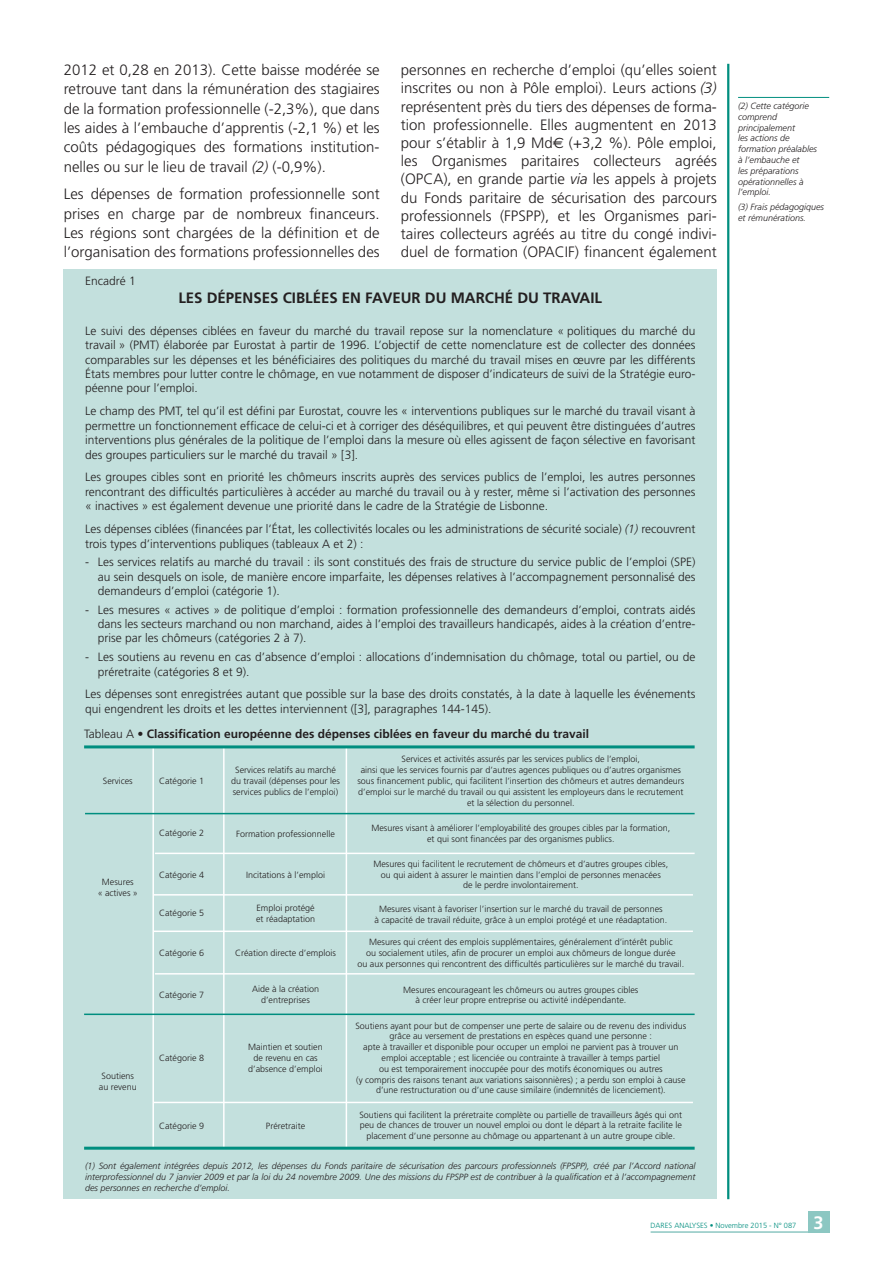
<style>
.page{position:relative;width:893px;height:1263px;background:#fff}
.page>*{position:absolute;margin:0;border:0;box-sizing:border-box;transform-origin:0 0}
.t1{font:700 18px "Frutiger";color:#fff}
.t2{font:300 15px/18.3px "Frutiger";color:#231f20;text-align:justify}
.t3{font:700 15px "Frutiger";color:#231f20}
.t4{font:300 12px/14.4px "Frutiger";color:#231f20;text-align:justify}
.t5{font:700 12px "Frutiger";color:#231f20}
.t6{font:300 9px/10.8px "Frutiger";color:#231f20;text-align:center}
.t7{font:italic 300 9px/10.8px "Frutiger";color:#231f20}
.t8{font:300 7.5px "Frutiger";color:#008e7f}
.s1{font-style:italic}
.s2{font-family:"Euro Sans";font-weight:400}
.s3{font-weight:300}
</style>
<div class="page">
<div style="left:64px;top:270px;width:653px;height:929px;background:#c3e0dd"></div>
<hr style="left:155px;top:853px;width:540px;height:1px;background:#fff">
<hr style="left:153px;top:894px;width:540px;height:1px;background:#fff">
<hr style="left:155px;top:973px;width:540px;height:1px;background:#fff">
<hr style="left:153px;top:930px;width:540px;height:2px;background:#fff">
<hr style="left:153px;top:1102px;width:540px;height:1px;background:#fff">
<hr style="left:152px;top:747px;width:2px;height:401px;background:#fff">
<hr style="left:223px;top:747px;width:2px;height:401px;background:#fff">
<hr style="left:346px;top:747px;width:1px;height:401px;background:#fff">
<div style="left:808px;top:1211px;width:21px;height:22px;background:#8cc7c2"></div>
<hr style="left:651px;top:1231px;width:178px;height:2px;background:#8cc7c2">
<hr style="left:84px;top:745px;width:611px;height:3px;background:#008e7f">
<hr style="left:84px;top:1147px;width:611px;height:3px;background:#008e7f">
<hr style="left:85px;top:813px;width:610px;height:1px;background:#008e7f">
<hr style="left:84px;top:1013px;width:611px;height:2px;background:#008e7f">
<hr style="left:727px;top:64px;width:2px;height:1135px;background:#008e7f">
<hr style="left:738px;top:97px;width:91px;height:1px;background:#008e7f">
<p class="t2" style="left:64px;top:60px;width:317px;line-height:19.4px">2012 et 0,28 en 2013). Cette baisse modérée se retrouve tant dans la rémunération des stagiaires de la formation professionnelle (-2,3%), que dans les aides à l’embauche d’apprentis (-2,1 %) et les coûts pédagogiques des formations institution&shy;nelles ou sur le lieu de travail <span class="s1">(2)</span> (-0,9%).</p>
<h2 class="t2" style="left:64px;top:185px;width:317px;line-height:19.4px">Les dépenses de formation professionnelle sont prises en charge par de nombreux financeurs.<br>Les régions sont chargées de la définition et de l’organisation des formations professionnelles des</h2>
<h3 class="t4" style="left:85px;top:274px;width:52px">Encadré 1</h3>
<p class="t2" style="left:401px;top:61px;width:317px">personnes en recherche d’emploi (qu’elles soient inscrites ou non à Pôle emploi). Leurs actions <span class="s1">(3) </span>représentent près du tiers des dépenses de forma&shy;tion professionnelle. Elles augmentent en 2013 pour s’établir à 1,9 Md<span class="s2">€</span> (+3,2 %). Pôle emploi, les Organismes paritaires collecteurs agréés (OPCA), en grande partie <span class="s1">via</span> les appels à projets du Fonds paritaire de sécurisation des parcours professionnels (FPSPP), et les Organismes pari&shy;taires collecteurs agréés au titre du congé indivi&shy;duel de formation (OPACIF) financent également</p>
<h2 class="t3" style="left:178px;top:289px;width:422px">Les dépenses ciblées en faveur du marché du travail</h2>
<p class="t4" style="left:85px;top:324px;width:612px">Le suivi des dépenses ciblées en faveur du marché du travail repose sur la nomenclature « politiques du marché du travail » (PMT) élaborée par Eurostat à partir de 1996. L’objectif de cette nomenclature est de collecter des données comparables sur les dépenses et les bénéficiaires des politiques du marché du travail mises en œuvre par les différents États membres pour lutter contre le chômage, en vue notamment de disposer d’indicateurs de suivi de la Stratégie euro&shy;péenne pour l’emploi.</p>
<p class="t4" style="left:85px;top:404px;width:612px">Le champ des PMT, tel qu’il est défini par Eurostat, couvre les « interventions publiques sur le marché du travail visant à permettre un fonctionnement efficace de celui-ci et à corriger des déséquilibres, et qui peuvent être distinguées d’autres interventions plus générales de la politique de l’emploi dans la mesure où elles agissent de façon sélective en favorisant des groupes particuliers sur le marché du travail » [3].</p>
<p class="t4" style="left:85px;top:470px;width:612px">Les groupes cibles sont en priorité les chômeurs inscrits auprès des services publics de l’emploi, les autres personnes rencontrant des difficultés particulières à accéder au marché du travail ou à y rester, même si l’activation des personnes « inactives » est également devenue une priorité dans le cadre de la Stratégie de Lisbonne.</p>
<h3 class="t4" style="left:85px;top:522px;width:612px">Les dépenses ciblées (financées par l’État, les collectivités locales ou les administrations de sécurité sociale) <span class="s1">(1)</span> recouvrent trois types d’interventions publiques (tableaux A et 2) :</h3>
<p class="t4" style="left:98px;top:555px;width:599px;text-indent:-13px">- Les services relatifs au marché du travail : ils sont constitués des frais de structure du service public de l’emploi (SPE) au sein desquels on isole, de manière encore imparfaite, les dépenses relatives à l’accompagnement personnalisé des demandeurs d’emploi (catégorie 1).</p>
<p class="t4" style="left:98px;top:602px;width:599px;text-indent:-13px">- Les mesures « actives » de politique d’emploi : formation professionnelle des demandeurs d’emploi, contrats aidés dans les secteurs marchand ou non marchand, aides à l’emploi des travailleurs handicapés, aides à la création d’entre&shy;prise par les chômeurs (catégories 2 à 7).</p>
<h3 class="t4" style="left:98px;top:650px;width:599px;text-indent:-13px">- Les soutiens au revenu en cas d’absence d’emploi : allocations d’indemnisation du chômage, total ou partiel, ou de préretraite (catégories 8 et 9).</h3>
<h3 class="t4" style="left:85px;top:687px;width:612px">Les dépenses sont enregistrées autant que possible sur la base des droits constatés, à la date à laquelle les événements qui engendrent les droits et les dettes interviennent ([3], paragraphes 144-145).</h3>
<h3 class="t5" style="left:84px;top:727px;width:507px"><span class="s3">Tableau A</span> • Classification européenne des dépenses ciblées en faveur du marché du travail</h3>
<p class="t6" style="left:231px;top:765px;width:111px">Services relatifs au marché du travail (dépenses pour les services publics de l’emploi)</p>
<p class="t6" style="left:236px;top:828px;width:100px">Formation professionnelle</p>
<p class="t6" style="left:246px;top:869px;width:81px">Incitations à l’emploi</p>
<p class="t6" style="left:256px;top:903px;width:61px;text-align:left">Emploi protégé et réadaptation</p>
<p class="t6" style="left:235px;top:947px;width:102px">Création directe d’emplois</p>
<p class="t6" style="left:252px;top:984px;width:69px">Aide à la création d’entreprises</p>
<p class="t6" style="left:248px;top:1042px;width:76px">Maintien et soutien de revenu en cas d’absence d’emploi</p>
<p class="t6" style="left:357px;top:754px;width:328px">Services et activités assurés par les services publics de l’emploi,<br>ainsi que les services fournis par d’autres agences publiques ou d’autres organismes sous financement public, qui facilitent l’insertion des chômeurs et autres demandeurs d’emploi sur le marché du travail ou qui assistent les employeurs dans le recrutement et la sélection du personnel.</p>
<p class="t6" style="left:371px;top:823px;width:301px">Mesures visant à améliorer l’employabilité des groupes cibles par la formation, et qui sont financées par des organismes publics.</p>
<p class="t6" style="left:373px;top:858px;width:296px">Mesures qui facilitent le recrutement de chômeurs et d’autres groupes cibles, ou qui aident à assurer le maintien dans l’emploi de personnes menacées<br>de le perdre involontairement.</p>
<p class="t6" style="left:374px;top:903px;width:294px">Mesures visant à favoriser l’insertion sur le marché du travail de personnes<br>à capacité de travail réduite, grâce à un emploi protégé et une réadaptation.</p>
<p class="t6" style="left:357px;top:937px;width:328px">Mesures qui créent des emplois supplémentaires, généralement d’intérêt public<br>ou socialement utiles, afin de procurer un emploi aux chômeurs de longue durée<br>ou aux personnes qui rencontrent des difficultés particulières sur le marché du travail.</p>
<p class="t6" style="left:403px;top:984px;width:237px">Mesures encourageant les chômeurs ou autres groupes cibles à créer leur propre entreprise ou activité indépendante.</p>
<p class="t6" style="left:355px;top:1020px;width:332px">Soutiens ayant pour but de compenser une perte de salaire ou de revenu des individus grâce au versement de prestations en espèces quand une personne :<br>apte à travailler et disponible pour occuper un emploi ne parvient pas à trouver un emploi acceptable ; est licenciée ou contrainte à travailler à temps partiel<br>ou est temporairement inoccupée pour des motifs économiques ou autres<br>(y compris des raisons tenant aux variations saisonnières) ; a perdu son emploi à cause d’une restructuration ou d’une cause similaire (indemnités de licenciement).</p>
<p class="t6" style="left:359px;top:1109px;width:324px">Soutiens qui facilitent la préretraite complète ou partielle de travailleurs âgés qui ont peu de chances de trouver un nouvel emploi ou dont le départ à la retraite facilite le placement d’une personne au chômage ou appartenant à un autre groupe cible.</p>
<p class="t6" style="left:103px;top:776px;width:31px">Services</p>
<p class="t6" style="left:159px;top:776px;width:47px">Catégorie 1</p>
<p class="t6" style="left:159px;top:828px;width:47px">Catégorie 2</p>
<p class="t6" style="left:159px;top:869px;width:47px">Catégorie 4</p>
<p class="t6" style="left:159px;top:908px;width:47px">Catégorie 5</p>
<p class="t6" style="left:159px;top:947px;width:47px">Catégorie 6</p>
<p class="t6" style="left:159px;top:989px;width:47px">Catégorie 7</p>
<p class="t6" style="left:98px;top:876px;width:41px">Mesures<br>« actives »</p>
<p class="t6" style="left:159px;top:1052px;width:47px">Catégorie 8</p>
<p class="t6" style="left:99px;top:1071px;width:39px;text-align:left">Soutiens au revenu</p>
<p class="t6" style="left:159px;top:1121px;width:47px">Catégorie 9</p>
<p class="t6" style="left:266px;top:1121px;width:41px">Préretraite</p>
<p class="t7" style="left:85px;top:1160px;width:612px;text-align:justify">(1) Sont également intégrées depuis 2012, les dépenses du Fonds paritaire de sécurisation des parcours professionnels (FPSPP), créé par l’Accord national interprofessionnel du 7 janvier 2009 et par la loi du 24 novembre 2009. Une des missions du FPSPP est de contribuer à la qualification et à l’accompagnement des personnes en recherche d’emploi.</p>
<p class="t7" style="left:738px;top:101px;width:81px">(2) Cette catégorie comprend principalement<br>les actions de formation préalables à l’embauche et<br>les préparations opérationnelles à l’emploi.</p>
<p class="t7" style="left:738px;top:202px;width:88px">(3) Frais pédagogiques et rémunérations.</p>
<p class="t8" style="left:651px;top:1221px;width:147px">DARES ANALYSES • Novembre 2015 - N° 087</p>
<h1 class="t1" style="left:813px;top:1212px;width:12px">3</h1>
</div>
